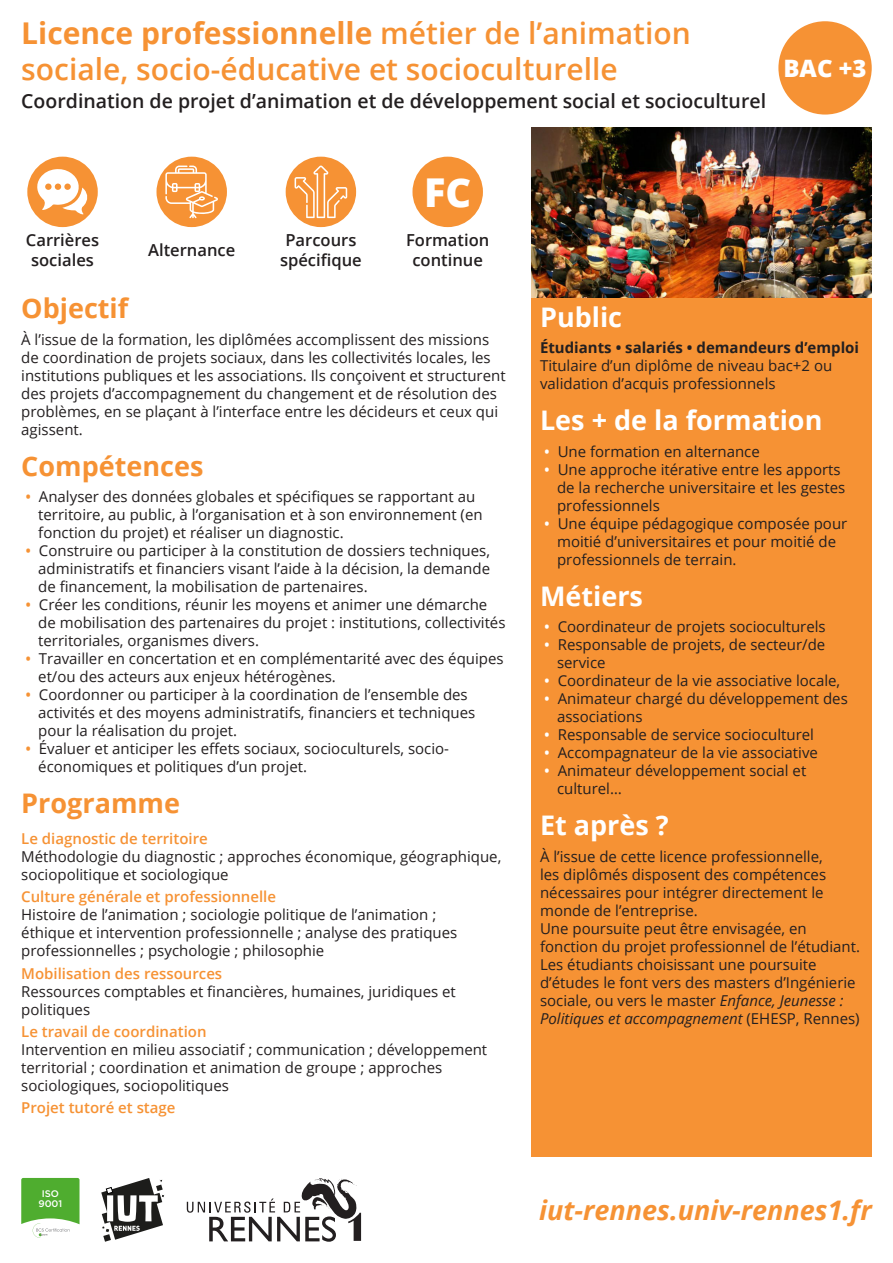
<style>
.page{position:relative;width:893px;height:1263px;background:#fff}
.page>*{position:absolute;margin:0;border:0;box-sizing:border-box;transform-origin:0 0}
.pastille{font:800 39.75px "Open Sans";color:#fff}
.LP_CS{font:600 30px/36px "Open Sans";color:#f69234}
.Titre_1_blanc{font:700 27px "Open Sans";color:#fff}
.Titre_1_clr{font:700 27px "Open Sans";color:#f69234}
.URL_CS{font:italic 700 27px "Open Sans";color:#f69234}
.niveau_bac{font:800 24px "Open Sans";color:#fff}
.spécialité{font:600 19.5px "Open Sans";color:#231f20}
.légende_pastille{font:600 16.5px/20px "Open Sans";color:#231f20;text-align:center}
.t1{font:15px/18px "Open Sans";color:#231f20}
.UE{font:600 15px "Open Sans";color:#f69234}
.t2{font:700 15px "Open Sans";color:#231f20}
.t3{font:500 9.6px/9.9px "Gotham";color:#fff;text-align:center}
.s1{font-weight:700}
.s2{font-weight:600;color:#f69234}
.s3{font-weight:600;color:#fff}
.s4{font-style:italic}
</style>
<div class="page">
<div style="left:531px;top:298px;width:341px;height:859px;background:#f69234"></div>
<svg style="left:101px;top:1178px;width:64px;height:64px"></svg>
<svg style="left:187px;top:1178px;width:174px;height:64px"></svg>
<svg style="left:21px;top:1178px;width:59px;height:60px"></svg>
<div style="left:778px;top:21px;width:94px;height:94px;background:#f69234;border-radius:50%"></div>
<div style="left:27px;top:157px;width:71px;height:70px;background:#f69234;border-radius:50%"></div>
<svg style="left:37px;top:169px;width:51px;height:45px"></svg>
<div style="left:156px;top:157px;width:71px;height:70px;background:#f69234;border-radius:50%"></div>
<svg style="left:165px;top:166px;width:53px;height:52px"></svg>
<div style="left:412px;top:157px;width:71px;height:70px;background:#f69234;border-radius:50%"></div>
<div style="left:286px;top:157px;width:70px;height:70px;background:#f69234;border-radius:50%"></div>
<svg style="left:295px;top:166px;width:52px;height:52px"></svg>
<img style="left:531px;top:128px;width:341px;height:170px">
<p class="LP_CS" style="left:21px;top:15px;width:671px"><span class="s1">Licence professionnelle</span> métier de l’animation sociale, socio-éducative et socioculturelle</p>
<p class="spécialité" style="left:21px;top:87px;width:746px">Coordination de projet d’animation et de développement social et socioculturel</p>
<p class="niveau_bac" style="left:783px;top:50px;width:85px">BAC +3</p>
<p class="légende_pastille" style="left:26px;top:230px;width:75px">Carrières</p>
<p class="légende_pastille" style="left:31px;top:250px;width:64px">sociales</p>
<p class="pastille" style="left:424px;top:162px;width:49px">FC</p>
<p class="légende_pastille" style="left:148px;top:240px;width:89px">Alternance</p>
<p class="légende_pastille" style="left:406px;top:230px;width:85px">Formation continue</p>
<p class="légende_pastille" style="left:280px;top:230px;width:83px">Parcours spécifique</p>
<p class="Titre_1_clr" style="left:21px;top:289px;width:109px">Objectif</p>
<p class="t1" style="left:21px;top:330px;width:486px">À l’issue de la formation, les diplômées accomplissent des missions de coordination de projets sociaux, dans les collectivités locales, les institutions publiques et les associations. Ils conçoivent et structurent des projets d’accompagnement du changement et de résolution des problèmes, en se plaçant à l’interface entre les décideurs et ceux qui agissent.</p>
<p class="Titre_1_clr" style="left:21px;top:447px;width:184px">Compétences</p>
<p class="t1" style="left:38px;top:487px;width:446px;text-indent:-13px"><span class="s2">•</span> Analyser des données globales et spécifiques se rapportant au territoire, au public, à l’organisation et à son environnement (en fonction du projet) et réaliser un diagnostic.</p>
<p class="t1" style="left:38px;top:541px;width:453px;text-align:justify;text-indent:-13px"><span class="s2">•</span> Construire ou participer à la constitution de dossiers techniques, administratifs et financiers visant l’aide à la décision, la demande de financement, la mobilisation de partenaires.</p>
<p class="t1" style="left:38px;top:595px;width:469px;text-indent:-13px"><span class="s2">•</span> Créer les conditions, réunir les moyens et animer une démarche de mobilisation des partenaires du projet : institutions, collectivités territoriales, organismes divers.</p>
<p class="t1" style="left:38px;top:649px;width:467px;text-indent:-13px"><span class="s2">•</span> Travailler en concertation et en complémentarité avec des équipes et/ou des acteurs aux enjeux hétérogènes.</p>
<p class="t1" style="left:38px;top:685px;width:439px;text-indent:-13px"><span class="s2">•</span> Coordonner ou participer à la coordination de l’ensemble des activités et des moyens administratifs, financiers et techniques pour la réalisation du projet.</p>
<p class="t1" style="left:38px;top:739px;width:412px;text-indent:-13px"><span class="s2">•</span> Évaluer et anticiper les effets sociaux, socioculturels, socio&shy;économiques et politiques d’un projet.</p>
<p class="Titre_1_clr" style="left:21px;top:784px;width:160px">Programme</p>
<p class="UE" style="left:21px;top:828px;width:188px">Le diagnostic de territoire</p>
<p class="t1" style="left:21px;top:847px;width:482px">Méthodologie du diagnostic ; approches économique, géographique, sociopolitique et sociologique</p>
<p class="UE" style="left:21px;top:886px;width:256px">Culture générale et professionnelle</p>
<p class="t1" style="left:21px;top:905px;width:438px">Histoire de l’animation ; sociologie politique de l’animation ; éthique et intervention professionnelle ; analyse des pratiques professionnelles ; psychologie ; philosophie</p>
<p class="UE" style="left:21px;top:963px;width:203px">Mobilisation des ressources</p>
<p class="t1" style="left:21px;top:982px;width:436px">Ressources comptables et financières, humaines, juridiques et politiques</p>
<p class="UE" style="left:21px;top:1021px;width:187px">Le travail de coordination</p>
<p class="t1" style="left:21px;top:1040px;width:467px">Intervention en milieu associatif ; communication ; développement territorial ; coordination et animation de groupe ; approches sociologiques, sociopolitiques</p>
<p class="UE" style="left:21px;top:1097px;width:156px">Projet tutoré et stage</p>
<p class="t3" style="left:38px;top:1189px;width:25px">ISO<br>9001</p>
<p class="Titre_1_blanc" style="left:540px;top:298px;width:84px">Public</p>
<p class="t2" style="left:540px;top:337px;width:321px">Étudiants • salariés • demandeurs d’emploi</p>
<p class="t1" style="left:540px;top:356px;width:294px">Titulaire d’un diplôme de niveau bac+2 ou validation d’acquis professionnels</p>
<p class="Titre_1_blanc" style="left:540px;top:401px;width:284px">Les + de la formation</p>
<p class="t1" style="left:544px;top:442px;width:217px"><span class="s3">•</span> Une formation en alternance</p>
<p class="t1" style="left:557px;top:460px;width:290px;text-indent:-13px"><span class="s3">•</span> Une approche itérative entre les apports de la recherche universitaire et les gestes professionnels</p>
<p class="t1" style="left:557px;top:514px;width:292px;text-indent:-13px"><span class="s3">•</span> Une équipe pédagogique composée pour moitié d’universitaires et pour moitié de professionnels de terrain.</p>
<p class="Titre_1_blanc" style="left:540px;top:577px;width:105px">Métiers</p>
<p class="t1" style="left:544px;top:617px;width:283px"><span class="s3">•</span> Coordinateur de projets socioculturels</p>
<p class="t1" style="left:557px;top:635px;width:270px;text-indent:-13px"><span class="s3">•</span> Responsable de projets, de secteur/de service</p>
<p class="t1" style="left:544px;top:671px;width:297px"><span class="s3">•</span> Coordinateur de la vie associative locale,</p>
<p class="t1" style="left:557px;top:689px;width:292px;text-indent:-13px"><span class="s3">•</span> Animateur chargé du développement des associations</p>
<p class="t1" style="left:544px;top:725px;width:271px"><span class="s3">•</span> Responsable de service socioculturel</p>
<p class="t1" style="left:544px;top:743px;width:275px"><span class="s3">•</span> Accompagnateur de la vie associative</p>
<p class="t1" style="left:557px;top:761px;width:251px;text-indent:-13px"><span class="s3">•</span> Animateur développement social et culturel…</p>
<p class="Titre_1_blanc" style="left:540px;top:806px;width:130px">Et après ?</p>
<p class="t1" style="left:540px;top:847px;width:288px">À l’issue de cette licence professionnelle, les diplômés disposent des compétences nécessaires pour intégrer directement le monde de l’entreprise.</p>
<p class="t1" style="left:540px;top:919px;width:322px">Une poursuite peut être envisagée, en fonction du projet professionnel de l’étudiant.<br>Les étudiants choisissant une poursuite d’études le font vers des masters d’Ingénierie sociale, ou vers le master <span class="s4">Enfance, Jeunesse :<br>Politiques et accompagnement</span> (EHESP, Rennes)</p>
<p class="URL_CS" style="left:539px;top:1191px;width:334px">iut-rennes.univ-rennes1.fr</p>
</div>
